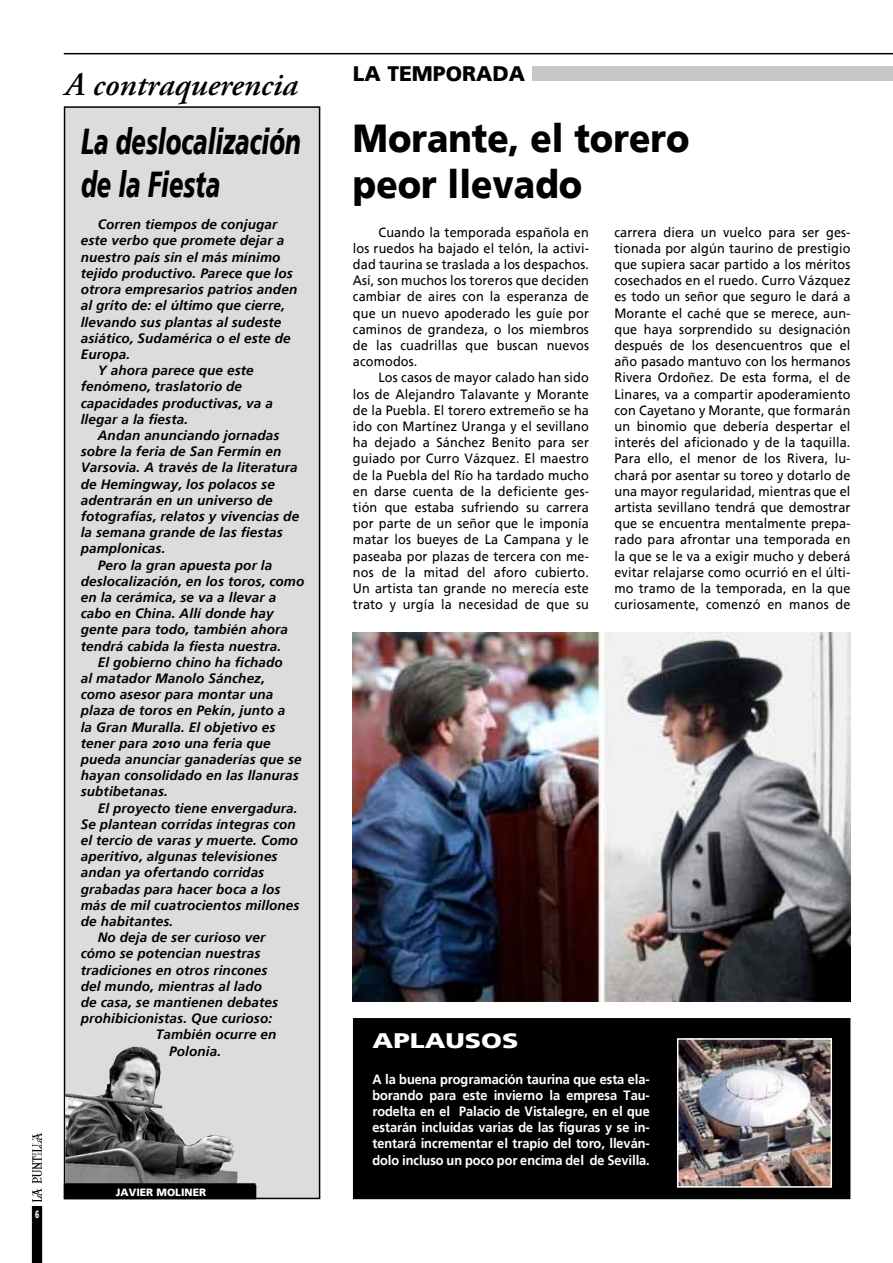
<style>
.page{position:relative;width:893px;height:1263px;background:#fff}
.page>*{position:absolute;margin:0;border:0;box-sizing:border-box;transform-origin:0 0}
.t1{font:900 39px/46.8px "Frutiger";color:#000;scale:.9 1}
.t2{font:italic 900 36px/43.2px "Frutiger";color:#000;scale:.66 1}
.t3{font:italic 600 33px "Adobe Garamond Pro";color:#000}
.t4{font:900 21px "Frutiger";color:#000}
.t5{font:900 21px "Frutiger";color:#fff;scale:1.28 1}
.t6{font:13.5px/16.2px "Frutiger";letter-spacing:.01em;color:#000;text-align:justify;scale:.94 1}
.t7{font:italic 700 13.5px "Frutiger Linotype";letter-spacing:.01em;color:#000}
.t8{font:700 13.5px/16.2px "Frutiger Linotype";color:#fff;text-align:justify;scale:.94 1}
.t9{font:900 10.5px "Frutiger";color:#fff}
.t10{font:900 10.5px "Frutiger";color:#fff;scale:.65 1}
</style>
<div class="page">
<hr style="left:64px;top:53px;width:829px;height:1px;background:#000">
<svg style="left:31px;top:1132px;width:12px;height:131px"></svg>
<div style="left:354px;top:1019px;width:496px;height:179px;background:#000"></div>
<div style="left:353px;top:1018px;width:497px;height:181px;border:2px solid #000"></div>
<div style="left:533px;top:66px;width:360px;height:15px;background:#c6c7c8"></div>
<div style="left:65px;top:107px;width:255px;height:1091px;background:#dbdcdd"></div>
<div style="left:64px;top:106px;width:256px;height:1093px;border:2px solid #000"></div>
<img style="left:65px;top:1047px;width:172px;height:136px">
<div style="left:65px;top:1184px;width:190px;height:14px;background:#000"></div>
<div style="left:64px;top:1183px;width:192px;height:16px;border:2px solid #000"></div>
<div style="left:66px;top:1185px;width:190px;height:14px;border:2px solid #000"></div>
<img style="left:680px;top:1041px;width:149px;height:144px">
<div style="left:677px;top:1038px;width:155px;height:150px;border:2px solid #fff"></div>
<img style="left:353px;top:633px;width:497px;height:369px">
<h3 class="t3" style="left:65px;top:66px;width:234px">A contraquerencia</h3>
<h2 class="t2" style="left:81px;top:120px;width:335px">La deslocalización de la Fiesta</h2>
<p class="t7" style="left:98px;top:216px;width:181px">Corren tiempos de conjugar</p>
<p class="t7" style="left:81px;top:232px;width:205px">este verbo que promete dejar a</p>
<p class="t7" style="left:81px;top:249px;width:201px">nuestro país sin el más mínimo</p>
<p class="t7" style="left:81px;top:265px;width:214px">tejido productivo. Parece que los</p>
<p class="t7" style="left:81px;top:281px;width:218px">otrora empresarios patrios anden</p>
<p class="t7" style="left:81px;top:297px;width:206px">al grito de: el último que cierre,</p>
<p class="t7" style="left:81px;top:313px;width:202px">llevando sus plantas al sudeste</p>
<p class="t7" style="left:81px;top:330px;width:211px">asiático, Sudamérica o el este de</p>
<p class="t7" style="left:81px;top:346px;width:51px">Europa.</p>
<p class="t7" style="left:98px;top:362px;width:158px">Y ahora parece que este</p>
<p class="t7" style="left:81px;top:378px;width:163px">fenómeno, traslatorio de</p>
<p class="t7" style="left:81px;top:394px;width:194px">capacidades productivas, va a</p>
<p class="t7" style="left:81px;top:411px;width:109px">llegar a la fiesta.</p>
<p class="t7" style="left:98px;top:427px;width:183px">Andan anunciando jornadas</p>
<p class="t7" style="left:81px;top:443px;width:202px">sobre la feria de San Fermín en</p>
<p class="t7" style="left:81px;top:459px;width:218px">Varsovia. A través de la literatura</p>
<p class="t7" style="left:81px;top:475px;width:196px">de Hemingway, los polacos se</p>
<p class="t7" style="left:81px;top:492px;width:193px">adentrarán en un universo de</p>
<p class="t7" style="left:81px;top:508px;width:220px">fotografías, relatos y vivencias de</p>
<p class="t7" style="left:81px;top:524px;width:203px">la semana grande de las fiestas</p>
<p class="t7" style="left:81px;top:540px;width:86px">pamplonicas.</p>
<p class="t7" style="left:98px;top:556px;width:176px">Pero la gran apuesta por la</p>
<p class="t7" style="left:81px;top:573px;width:225px">deslocalización, en los toros, como</p>
<p class="t7" style="left:81px;top:589px;width:197px">en la cerámica, se va a llevar a</p>
<p class="t7" style="left:81px;top:605px;width:194px">cabo en China. Allí donde hay</p>
<p class="t7" style="left:81px;top:621px;width:209px">gente para todo, también ahora</p>
<p class="t7" style="left:81px;top:637px;width:202px">tendrá cabida la fiesta nuestra.</p>
<p class="t7" style="left:98px;top:654px;width:187px">El gobierno chino ha fichado</p>
<p class="t7" style="left:81px;top:670px;width:186px">al matador Manolo Sánchez,</p>
<p class="t7" style="left:81px;top:686px;width:194px">como asesor para montar una</p>
<p class="t7" style="left:81px;top:702px;width:206px">plaza de toros en Pekín, junto a</p>
<p class="t7" style="left:81px;top:718px;width:196px">la Gran Muralla. El objetivo es</p>
<p class="t7" style="left:81px;top:735px;width:192px">tener para 2010 una feria que</p>
<p class="t7" style="left:81px;top:751px;width:222px">pueda anunciar ganaderías que se</p>
<p class="t7" style="left:81px;top:767px;width:220px">hayan consolidado en las llanuras</p>
<p class="t7" style="left:81px;top:783px;width:89px">subtibetanas.</p>
<p class="t7" style="left:98px;top:799px;width:201px">El proyecto tiene envergadura.</p>
<p class="t7" style="left:81px;top:816px;width:217px">Se plantean corridas íntegras con</p>
<p class="t7" style="left:81px;top:832px;width:219px">el tercio de varas y muerte. Como</p>
<p class="t7" style="left:81px;top:848px;width:198px">aperitivo, algunas televisiones</p>
<p class="t7" style="left:81px;top:864px;width:185px">andan ya ofertando corridas</p>
<p class="t7" style="left:81px;top:880px;width:201px">grabadas para hacer boca a los</p>
<p class="t7" style="left:81px;top:897px;width:220px">más de mil cuatrocientos millones</p>
<p class="t7" style="left:81px;top:913px;width:94px">de habitantes.</p>
<p class="t7" style="left:98px;top:929px;width:169px">No deja de ser curioso ver</p>
<p class="t7" style="left:81px;top:945px;width:181px">cómo se potencian nuestras</p>
<p class="t7" style="left:81px;top:961px;width:188px">tradiciones en otros rincones</p>
<p class="t7" style="left:81px;top:978px;width:183px">del mundo, mientras al lado</p>
<p class="t7" style="left:81px;top:994px;width:199px">de casa, se mantienen debates</p>
<p class="t7" style="left:81px;top:1010px;width:193px">prohibicionistas. Que curioso:</p>
<p class="t7" style="left:156px;top:1026px;width:122px">También ocurre en</p>
<p class="t7" style="left:169px;top:1042px;width:53px">Polonia.</p>
<p class="t10" style="left:35px;top:1207px;width:8px">6</p>
<p class="t9" style="left:116px;top:1186px;width:92px">JAVIER MOLINER</p>
<h3 class="t4" style="left:353px;top:61px;width:174px">LA TEMPORADA</h3>
<h1 class="t1" style="left:353px;top:114px;width:375px">Morante, el torero peor llevado</h1>
<p class="t6" style="left:353px;top:224px;width:253px;text-indent:26px">Cuando la temporada española en los ruedos ha bajado el telón, la activi&shy;dad taurina se traslada a los despachos.<br>Así, son muchos los toreros que deciden cambiar de aires con la esperanza de que un nuevo apoderado les guíe por caminos de grandeza, o los miembros de las cuadrillas que buscan nuevos acomodos.</p>
<p class="t6" style="left:353px;top:370px;width:253px;text-indent:26px">Los casos de mayor calado han sido los de Alejandro Talavante y Morante de la Puebla. El torero extremeño se ha ido con Martínez Uranga y el sevillano ha dejado a Sánchez Benito para ser guiado por Curro Vázquez. El maestro de la Puebla del Río ha tardado mucho en darse cuenta de la deficiente ges&shy;tión que estaba sufriendo su carrera por parte de un señor que le imponía matar los bueyes de La Campana y le paseaba por plazas de tercera con me&shy;nos de la mitad del aforo cubierto.<br>Un artista tan grande no merecía este trato y urgía la necesidad de que su</p>
<p class="t6" style="left:614px;top:224px;width:253px">carrera diera un vuelco para ser ges&shy;tionada por algún taurino de prestigio que supiera sacar partido a los méritos cosechados en el ruedo. Curro Vázquez es todo un señor que seguro le dará a Morante el caché que se merece, aun&shy;que haya sorprendido su designación después de los desencuentros que el año pasado mantuvo con los hermanos Rivera Ordoñez. De esta forma, el de Linares, va a compartir apoderamiento con Cayetano y Morante, que formarán un binomio que debería despertar el interés del aficionado y de la taquilla.<br>Para ello, el menor de los Rivera, lu&shy;chará por asentar su toreo y dotarlo de una mayor regularidad, mientras que el artista sevillano tendrá que demostrar que se encuentra mentalmente prepa&shy;rado para afrontar una temporada en la que se le va a exigir mucho y deberá evitar relajarse como ocurrió en el últi&shy;mo tramo de la temporada, en la que curiosamente, comenzó en manos de</p>
<h3 class="t5" style="left:373px;top:1027px;width:31px">Aplausos</h3>
<p class="t8" style="left:372px;top:1071px;width:297px">A la buena programación taurina que esta ela&shy;borando para este invierno la empresa Tau&shy;rodelta en el Palacio de Vistalegre, en el que estarán incluidas varias de las figuras y se in&shy;tentará incrementar el trapío del toro, lleván&shy;dolo incluso un poco por encima del de Sevilla.</p>
</div>
